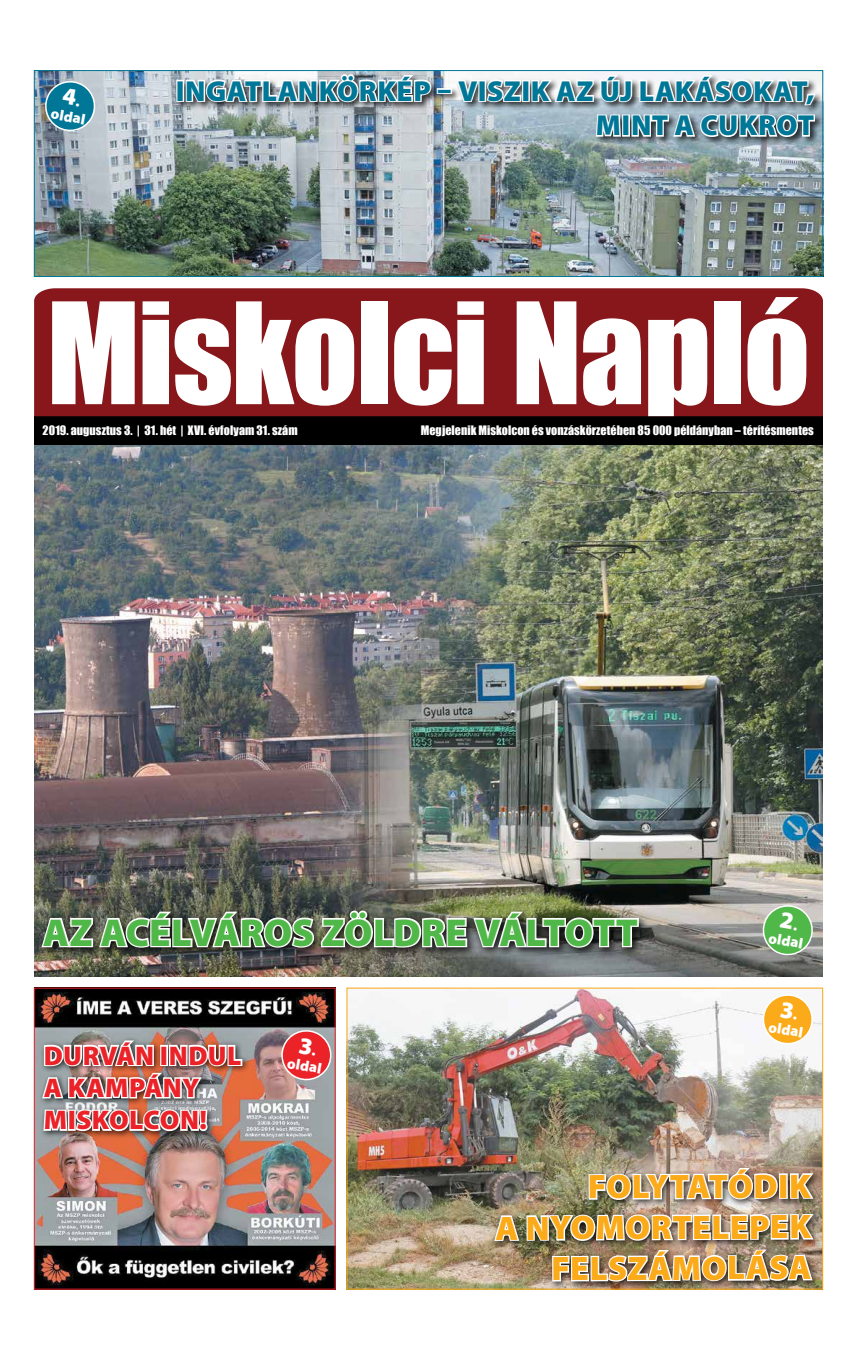
<style>
.page{position:relative;width:857px;height:1361px;background:#fff}
.page>*{position:absolute;margin:0;border:0;box-sizing:border-box;transform-origin:0 0}
.t1{font:130px "Impact";letter-spacing:-.015em;color:#fff}
.t2{font:900 39px "Myriad Pro";letter-spacing:-.005em;color:#50b848}
.t3{font:900 34px/40.9px "Myriad Pro";letter-spacing:.01em;color:#fbaa19;text-align:right}
.t4{font:900 29px/34.8px "Myriad Pro";letter-spacing:.02em;color:#017798;text-align:right}
.t5{font:900 27px/32.4px "Myriad Pro";letter-spacing:.015em;color:#eb2329}
.t6{font:900 14.8px "Myriad Pro";color:#fff}
.t7{font:12px "Impact";letter-spacing:.005em;color:#fff}
</style>
<div class="page">
<img style="left:34px;top:445px;width:788px;height:531px">
<div style="left:34px;top:416px;width:788px;height:29px;background:#000"></div>
<div style="left:34px;top:288px;width:788px;height:128px;background:#87171b"></div>
<div style="left:37px;top:906px;width:611px;height:51px;background:#000;opacity:.75"></div>
<svg style="left:39px;top:909px;width:601px;height:40px"></svg>
<img style="left:36px;top:72px;width:784px;height:203px">
<div style="left:34px;top:70px;width:788px;height:207px;border:1px solid #017798"></div>
<img style="left:36px;top:990px;width:297px;height:297px">
<img style="left:348px;top:990px;width:472px;height:297px">
<div style="left:38px;top:1036px;width:212px;height:103px;background:#000;opacity:.75"></div>
<img style="left:40px;top:1038px;width:204px;height:63px">
<svg style="left:42px;top:1108px;width:167px;height:25px"></svg>
<div style="left:490px;top:1164px;width:330px;height:125px;background:#000;opacity:.75"></div>
<img style="left:587px;top:1165px;width:191px;height:36px">
<div style="left:778px;top:1173px;width:9px;height:26px;border:3px solid #fff"></div>
<svg style="left:788px;top:1172px;width:27px;height:28px"></svg>
<img style="left:492px;top:1212px;width:323px;height:70px">
<div style="left:175px;top:73px;width:649px;height:73px;background:#000;opacity:.75"></div>
<div style="left:176px;top:80px;width:8px;height:22px;border:3px solid #fff"></div>
<svg style="left:184px;top:73px;width:249px;height:31px"></svg>
<div style="left:436px;top:88px;width:16px;height:6px;border:3px solid #fff"></div>
<svg style="left:454px;top:78px;width:68px;height:26px"></svg>
<div style="left:521px;top:80px;width:8px;height:22px;border:3px solid #fff"></div>
<svg style="left:530px;top:73px;width:287px;height:66px"></svg>
<svg style="left:757px;top:900px;width:58px;height:60px;background:#7fb279"></svg>
<svg style="left:40px;top:76px;width:58px;height:60px;background:#5091a7"></svg>
<svg style="left:276px;top:1025px;width:58px;height:60px;background:#c75f62"></svg>
<svg style="left:757px;top:990px;width:58px;height:59px"></svg>
<p class="t6" style="left:53px;top:105px;width:36px;rotate:10deg">oldal</p>
<h3 class="t4" style="left:176px;top:74px;width:640px">INGATLANKÖRKÉP – VISZIK AZ ÚJ LAKÁSOKAT,<br>MINT A CUKROT</h3>
<h1 class="t1" style="left:47px;top:252px;width:764px">Miskolci Napló</h1>
<p class="t7" style="left:420px;top:421px;width:394px">Megjelenik Miskolcon és vonzáskörzetében 85 000 példányban – térítésmentes</p>
<p class="t7" style="left:43px;top:421px;width:256px">2019. augusztus 3. | 31. hét | XVI. évfolyam 31. szám</p>
<h2 class="t2" style="left:43px;top:910px;width:596px">AZ ACÉLVÁROS ZÖLDRE VÁLTOTT</h2>
<h3 class="t5" style="left:44px;top:1039px;width:199px">DURVÁN INDUL<br>A KAMPÁNY<br>MISKOLCON!</h3>
<p class="t6" style="left:289px;top:1054px;width:36px;rotate:10deg">oldal</p>
<p class="t6" style="left:769px;top:929px;width:36px;rotate:10deg">oldal</p>
<p class="t6" style="left:769px;top:1018px;width:36px;rotate:10deg">oldal</p>
<h3 class="t3" style="left:495px;top:1166px;width:318px">FOLYTATÓDIK<br>A NYOMORTELEPEK<br>FELSZÁMOLÁSA</h3>
</div>
